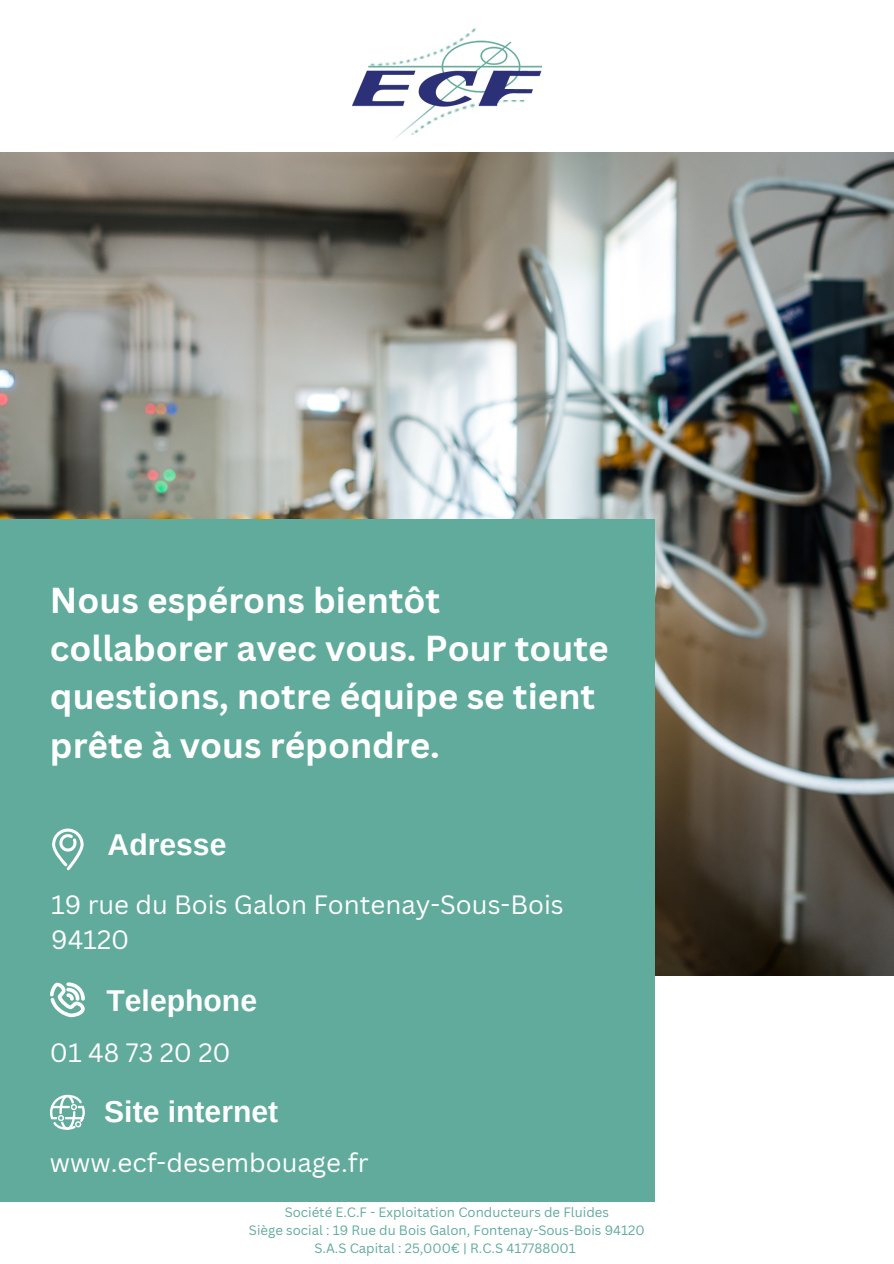
<style>
.page{position:relative;width:894px;height:1264px;background:#fff}
.page>*{position:absolute;margin:0;border:0;box-sizing:border-box;transform-origin:0 0}
.t1{font:700 35.1px/48.3px "Canva Sans";color:#fff}
.t2{font:700 30.15px "Arimo";color:#fff}
.t3{font:25.8px/35.5px "Canva Sans";color:#fff}
.t4{font:13.2px "Canva Sans";color:#60ab9c}
</style>
<div class="page">
<img style="left:0;top:153px;width:893px;height:822px">
<div style="left:0;top:519px;width:654px;height:335px;background:#60ab9c"></div>
<div style="left:0;top:827px;width:654px;height:374px;background:#60ab9c"></div>
<svg style="left:52px;top:828px;width:32px;height:42px"></svg>
<svg style="left:50px;top:982px;width:35px;height:35px"></svg>
<svg style="left:50px;top:1094px;width:35px;height:35px"></svg>
<img style="left:352px;top:28px;width:189px;height:145px">
<p class="t1" style="left:50px;top:575px;width:560px">Nous espérons bientôt collaborer avec vous. Pour toute questions, notre équipe se tient prête à vous répondre.</p>
<p class="t2" style="left:108px;top:828px;width:120px">Adresse</p>
<p class="t3" style="left:51px;top:886px;width:514px">19 rue du Bois Galon Fontenay-Sous-Bois<br>94120</p>
<p class="t2" style="left:106px;top:984px;width:152px">Telephone</p>
<p class="t3" style="left:50px;top:1034px;width:182px">01 48 73 20 20</p>
<p class="t2" style="left:104px;top:1094px;width:175px">Site internet</p>
<p class="t3" style="left:50px;top:1144px;width:320px">www.ecf-desembouage.fr</p>
<p class="t4" style="left:284px;top:1202px;width:325px">Société E.C.F - Exploitation Conducteurs de Fluides</p>
<p class="t4" style="left:249px;top:1220px;width:397px">Siège social : 19 Rue du Bois Galon, Fontenay-Sous-Bois 94120</p>
<p class="t4" style="left:314px;top:1238px;width:263px">S.A.S Capital : 25,000€ | R.C.S 417788001</p>
</div>
